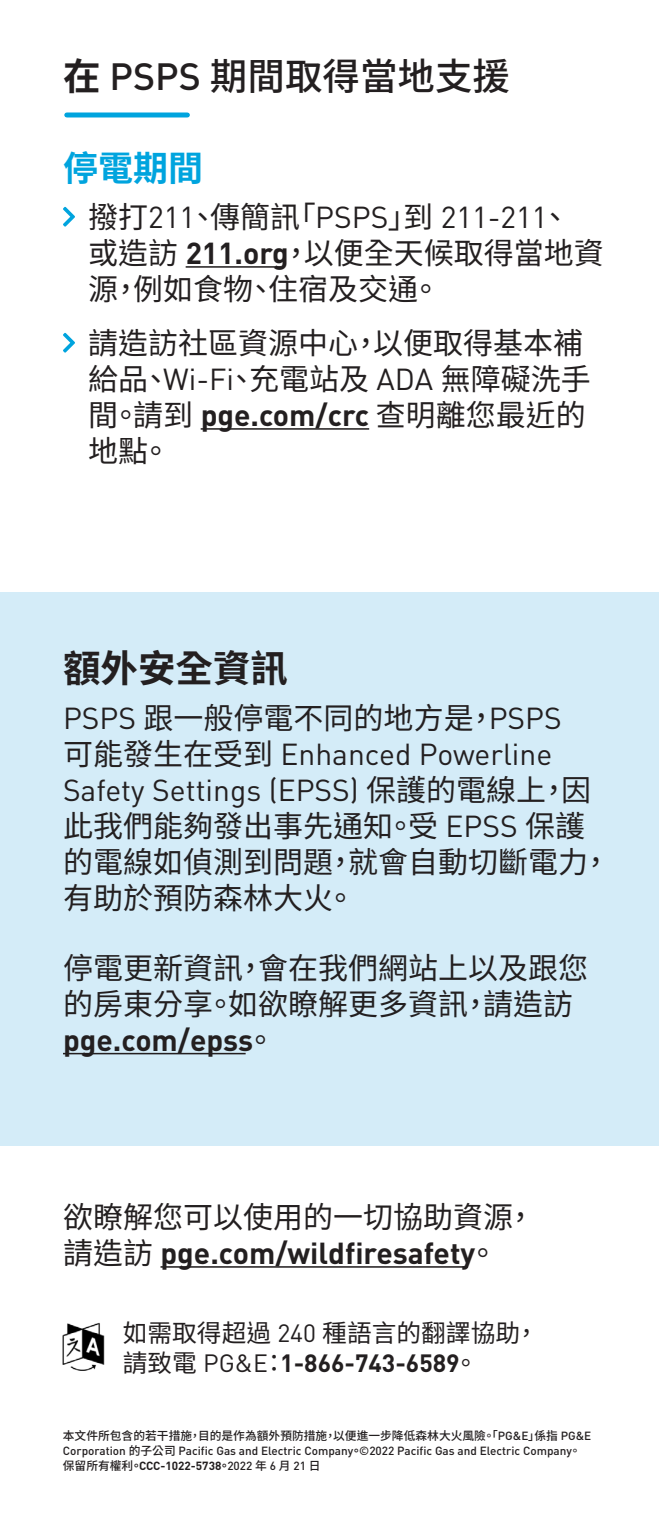
<style>
.page{position:relative;width:659px;height:1530px;background:#fff}
.page>*{position:absolute;margin:0;border:0;box-sizing:border-box;transform-origin:0 0}
.t1{font:500 37.5px "Noto Sans CJ Ktc";color:#231f20}
.t2{font:700 37.5px "Noto Sans CJ Ktc";color:#231f20}
.t3{font:700 35px "Noto Sans CJ Ktc";color:#00a4de}
.t4{font:30px/36px "Noto Sans CJ Ktc";color:#231f20}
.t5{font:700 30px/36px "DINOT";color:#231f20}
.t6{font:24.75px/29.8px "Noto Sans CJ Ktc";color:#231f20}
.disclaimer{font:500 11.75px/15px "DINOT";color:#231f20}
.s1{font-weight:700}
.s2{font-family:"DINOT"}
.s3{font-family:"DINOT";font-weight:700}
.s4{font-family:"Noto Sans CJ Ktc";font-weight:400}
.s5{font-family:"Noto Sans CJ Ktc"}
.s6{font-family:"Noto Sans CJ Ktc";font-weight:700}
</style>
<div class="page">
<img style="left:62px;top:1323px;width:43px;height:48px">
<hr style="left:160px;top:1266px;width:308px;height:2px;background:#231f20">
<hr style="left:186px;top:266px;width:95px;height:2px;background:#231f20">
<hr style="left:201px;top:428px;width:168px;height:2px;background:#231f20">
<svg style="left:63px;top:207px;width:12px;height:20px"></svg>
<svg style="left:63px;top:333px;width:12px;height:20px"></svg>
<div style="left:0;top:593px;width:659px;height:553px;background:#d4ecf8"></div>
<hr style="left:63px;top:1053px;width:183px;height:1px;background:#231f20">
<div style="left:67px;top:112px;width:120px;height:6px;background:#00a4de"></div>
<p class="t1" style="left:63px;top:56px;width:448px"><span class="s1">在</span> <span class="s2">PSPS</span> 期間取得當地支援</p>
<p class="t3" style="left:63px;top:149px;width:141px">停電期間</p>
<p class="t4" style="left:88px;top:200px;width:517px">撥打<span class="s2">211</span>、傳簡訊「<span class="s2">PSPS</span>」到 <span class="s2">211-211</span>、或造訪 <span class="s3">211.org</span>，以便全天候取得當地資源，例如食物、住宿及交通。</p>
<p class="t4" style="left:88px;top:326px;width:504px">請造訪社區資源中心，以便取得基本補給品、<span class="s2">Wi-Fi</span>、充電站及 <span class="s2">ADA</span> 無障礙洗手間。請到 <span class="s3">pge.com/crc</span> 查明離您最近的地點。</p>
<p class="t2" style="left:63px;top:647px;width:226px">額外安全資訊</p>
<p class="t4" style="left:63px;top:701px;width:549px"><span class="s2">PSPS</span> 跟一般停電不同的地方是，<span class="s2">PSPS<br></span>可能發生在受到 <span class="s2">Enhanced Powerline<br>Safety Settings (EPSS)</span> 保護的電線上，因此我們能夠發出事先通知。受 <span class="s2">EPSS</span> 保護的電線如偵測到問題，就會自動切斷電力，有助於預防森林大火。</p>
<p class="t4" style="left:63px;top:951px;width:526px">停電更新資訊，會在我們網站上以及跟您的房東分享。如欲瞭解更多資訊，請造訪<span class="s3">pge.com/epss</span>。</p>
<p class="t5" style="left:63px;top:1199px;width:474px"><span class="s4">欲瞭解您可以使用的一切協助資源，請造訪</span> pge.com/wildfiresafety<span class="s4">。</span></p>
<p class="t6" style="left:123px;top:1319px;width:417px">如需取得超過 <span class="s2">240</span> 種語言的翻譯協助，請致電 <span class="s2">PG&amp;E</span>：<span class="s3">1-866-743-6589</span>。</p>
<p class="disclaimer" style="left:63px;top:1428px;width:530px"><span class="s5">本文件所包含的若干措施，目的是作為額外預防措施，以便進一步降低森林大火風險。「</span>PG&amp;E<span class="s5">」係指</span> PG&amp;E<br>Corporation <span class="s5">的子公司</span> Pacific Gas and Electric Company<span class="s6">。</span>©2022 Pacific Gas and Electric Company<span class="s5">。保留所有權利</span><span class="s6">。</span><span class="s1">CCC-1022-5738</span><span class="s6">。</span>2022 <span class="s5">年</span> 6 <span class="s5">月</span> 21 <span class="s5">日</span></p>
</div>
